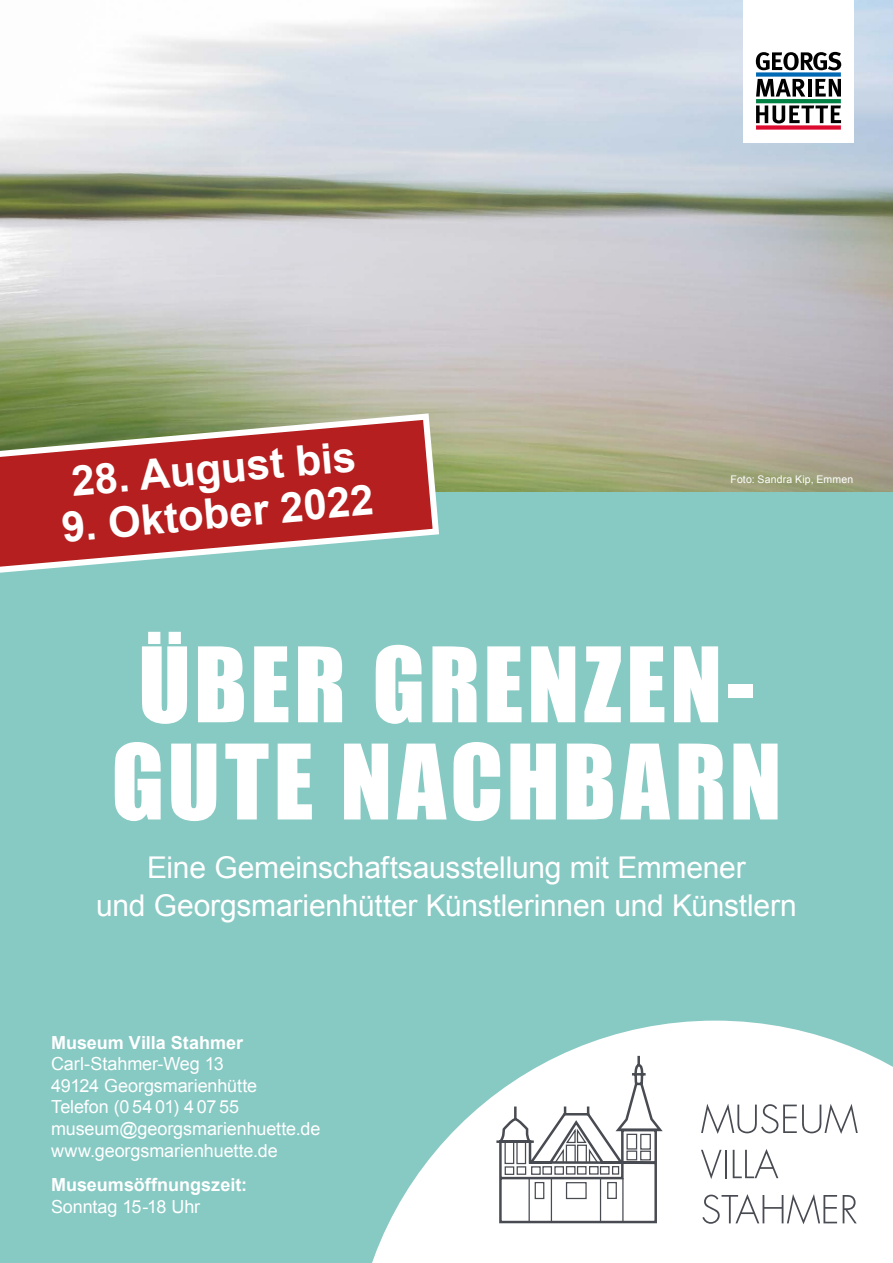
<style>
.page{position:relative;width:893px;height:1263px;background:#87c9c3}
.page>*{position:absolute;margin:0;border:0;box-sizing:border-box;transform-origin:0 0}
.t1{font:96px/97.2px "Impact";letter-spacing:.04em;color:#fff}
.t2{font:700 42px "Arial";color:#fff}
.t3{font:30px/37.5px "Arial";letter-spacing:-.01em;color:#fff;text-align:center}
.t4{font:18px/21.6px "Arial";letter-spacing:-.005em;color:#fff}
.t5{font:700 18px/21.6px "Arial";color:#fff}
.t6{font:10.5px "Arial";letter-spacing:.015em;color:#fff}
.s1{font-weight:400}
</style>
<div class="page">
<img style="left:0;top:0;width:893px;height:491px">
<svg style="left:0;top:410px;width:442px;height:163px;background:#ad564d"></svg>
<svg style="left:372px;top:1020px;width:521px;height:243px;fill:#fff"></svg>
<svg style="left:701px;top:1104px;width:157px;height:30px;background:#dfdfe0"></svg>
<svg style="left:701px;top:1150px;width:20px;height:29px"></svg>
<hr style="left:725px;top:1150px;width:2px;height:28px;background:#494b52">
<svg style="left:733px;top:1149px;width:45px;height:29px"></svg>
<svg style="left:702px;top:1194px;width:135px;height:30px;background:#dddedf"></svg>
<svg style="left:843px;top:1195px;width:14px;height:28px"></svg>
<svg style="left:496px;top:1056px;width:168px;height:168px;background:#dcdfe0"></svg>
<div style="left:743px;top:0;width:111px;height:142px;background:#fff"></div>
<svg style="left:756px;top:52px;width:85px;height:18px"></svg>
<svg style="left:756px;top:79px;width:49px;height:18px"></svg>
<hr style="left:808px;top:79px;width:3px;height:18px;background:#000">
<svg style="left:815px;top:79px;width:26px;height:18px"></svg>
<svg style="left:756px;top:105px;width:85px;height:18px"></svg>
<div style="left:756px;top:72px;width:85px;height:5px;background:#0069b4"></div>
<svg style="left:756px;top:99px;width:85px;height:4px"></svg>
<div style="left:756px;top:125px;width:85px;height:5px;background:#dd0b2f"></div>
<p class="t2" style="left:69px;top:453px;width:287px;rotate:-5deg">28. August bis</p>
<p class="t2" style="left:59px;top:499px;width:314px;rotate:-5deg">9. Oktober 2022</p>
<p class="t6" style="left:731px;top:473px;width:124px">Foto: Sandra Kip, Emmen</p>
<p class="t1" style="left:111px;top:633px;width:672px">ÜBER GRENZEN-<br>GUTE NACHBARN</p>
<p class="t3" style="left:96px;top:849px;width:702px">Eine Gemeinschaftsausstellung mit Emmener<br>und Georgsmarienhütter Künstlerinnen und Künstlern</p>
<p class="t5" style="left:51px;top:1032px;width:194px">Museum Villa Stahmer</p>
<p class="t4" style="left:51px;top:1053px;width:271px">Carl-Stahmer-Weg 13<br>49124 Georgsmarienhütte<br>Telefon (0 54 01) 4 07 55 museum@georgsmarienhuette.de www.georgsmarienhuette.de</p>
<p class="t5" style="left:51px;top:1174px;width:198px">Museumsöffnungszeit:<br><span class="s1">Sonntag 15-18 Uhr</span></p>
</div>
